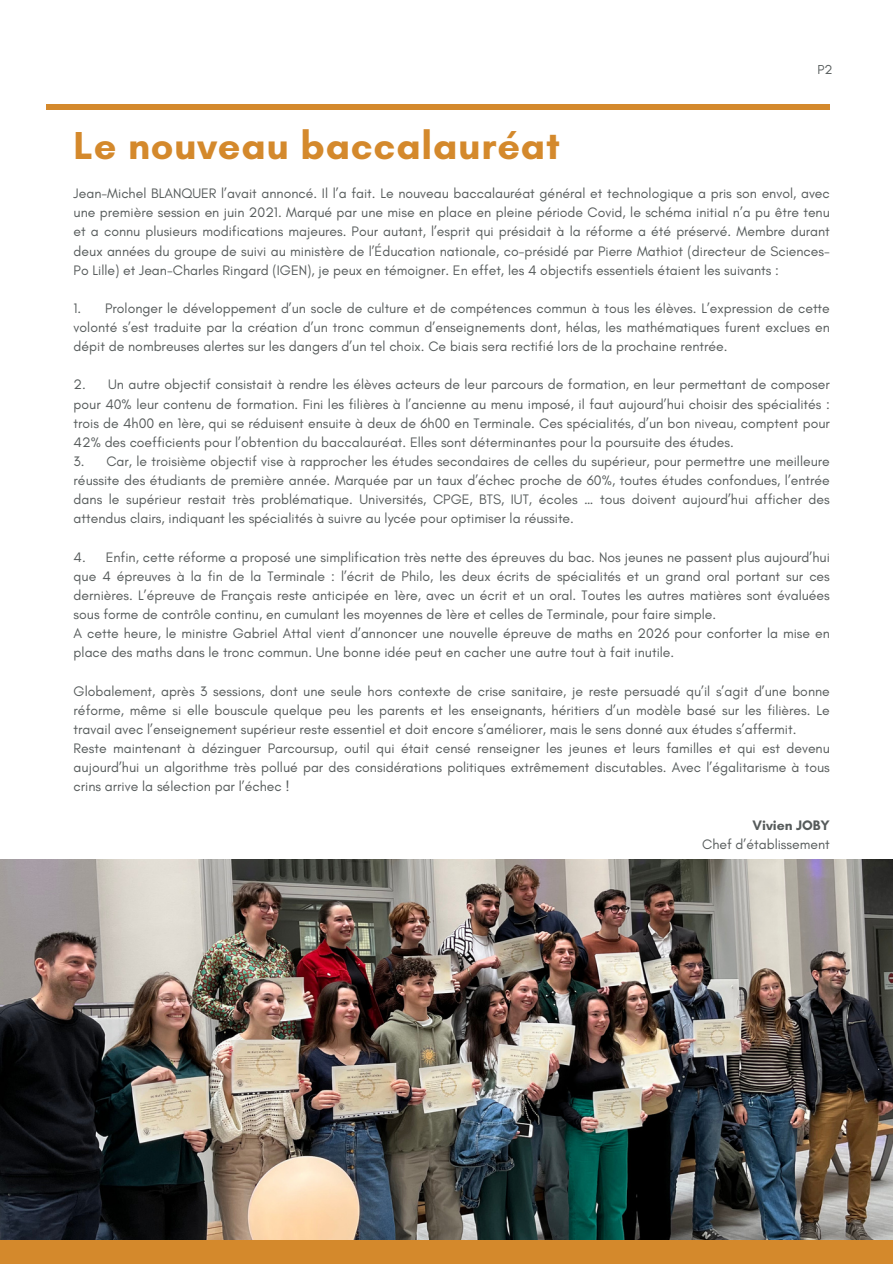
<style>
.page{position:relative;width:893px;height:1264px;background:#fff}
.page>*{position:absolute;margin:0;border:0;box-sizing:border-box;transform-origin:0 0}
.t1{font:700 39.75px "Glacial Indifference";letter-spacing:.02em;color:#d4892c}
.t2{font:13.95px/19.2px "Glacial Indifference";color:#565b5b;text-align:justify}
.t3{font:700 13.95px "Glacial Indifference";color:#565b5b}
.t4{font:13.2px "Glacial Indifference";color:#565b5b}
</style>
<div class="page">
<div style="left:0;top:1238px;width:892px;height:25px;background:#d4892c"></div>
<div style="left:46px;top:104px;width:783px;height:6px;background:#d4892c"></div>
<img style="left:0;top:859px;width:892px;height:379px">
<p class="t4" style="left:817px;top:61px;width:17px">P2</p>
<p class="t1" style="left:74px;top:122px;width:487px">Le nouveau baccalauréat</p>
<p class="t2" style="left:74px;top:184px;width:757px">Jean-Michel BLANQUER l’avait annoncé. Il l’a fait. Le nouveau baccalauréat général et technologique a pris son envol, avec une première session en juin 2021. Marqué par une mise en place en pleine période Covid, le schéma initial n’a pu être tenu et a connu plusieurs modifications majeures. Pour autant, l’esprit qui présidait à la réforme a été préservé. Membre durant deux années du groupe de suivi au ministère de l’Éducation nationale, co-présidé par Pierre Mathiot (directeur de Sciences-Po Lille) et Jean-Charles Ringard (IGEN), je peux en témoigner. En effet, les 4 objectifs essentiels étaient les suivants :</p>
<p class="t2" style="left:74px;top:298px;width:757px">1. Prolonger le développement d’un socle de culture et de compétences commun à tous les élèves. L’expression de cette volonté s’est traduite par la création d’un tronc commun d’enseignements dont, hélas, les mathématiques furent exclues en dépit de nombreuses alertes sur les dangers d’un tel choix. Ce biais sera rectifié lors de la prochaine rentrée.</p>
<p class="t2" style="left:74px;top:375px;width:757px">2. Un autre objectif consistait à rendre les élèves acteurs de leur parcours de formation, en leur permettant de composer pour 40% leur contenu de formation. Fini les filières à l’ancienne au menu imposé, il faut aujourd’hui choisir des spécialités : trois de 4h00 en 1ère, qui se réduisent ensuite à deux de 6h00 en Terminale. Ces spécialités, d’un bon niveau, comptent pour 42% des coefficients pour l’obtention du baccalauréat. Elles sont déterminantes pour la poursuite des études.</p>
<p class="t2" style="left:74px;top:451px;width:757px">3. Car, le troisième objectif vise à rapprocher les études secondaires de celles du supérieur, pour permettre une meilleure réussite des étudiants de première année. Marquée par un taux d’échec proche de 60%, toutes études confondues, l’entrée dans le supérieur restait très problématique. Universités, CPGE, BTS, IUT, écoles … tous doivent aujourd’hui afficher des attendus clairs, indiquant les spécialités à suivre au lycée pour optimiser la réussite.</p>
<p class="t2" style="left:74px;top:547px;width:757px">4. Enfin, cette réforme a proposé une simplification très nette des épreuves du bac. Nos jeunes ne passent plus aujourd’hui que 4 épreuves à la fin de la Terminale : l’écrit de Philo, les deux écrits de spécialités et un grand oral portant sur ces dernières. L’épreuve de Français reste anticipée en 1ère, avec un écrit et un oral. Toutes les autres matières sont évaluées sous forme de contrôle continu, en cumulant les moyennes de 1ère et celles de Terminale, pour faire simple.</p>
<p class="t2" style="left:74px;top:623px;width:757px">A cette heure, le ministre Gabriel Attal vient d’annoncer une nouvelle épreuve de maths en 2026 pour conforter la mise en place des maths dans le tronc commun. Une bonne idée peut en cacher une autre tout à fait inutile.</p>
<p class="t2" style="left:74px;top:681px;width:757px">Globalement, après 3 sessions, dont une seule hors contexte de crise sanitaire, je reste persuadé qu’il s’agit d’une bonne réforme, même si elle bouscule quelque peu les parents et les enseignants, héritiers d’un modèle basé sur les filières. Le travail avec l’enseignement supérieur reste essentiel et doit encore s’améliorer, mais le sens donné aux études s’affermit.</p>
<p class="t2" style="left:74px;top:738px;width:757px">Reste maintenant à dézinguer Parcoursup, outil qui était censé renseigner les jeunes et leurs familles et qui est devenu aujourd’hui un algorithme très pollué par des considérations politiques extrêmement discutables. Avec l’égalitarisme à tous crins arrive la sélection par l’échec !</p>
<p class="t3" style="left:752px;top:816px;width:79px">Vivien JOBY</p>
<p class="t2" style="left:702px;top:834px;width:129px">Chef d’établissement</p>
</div>
